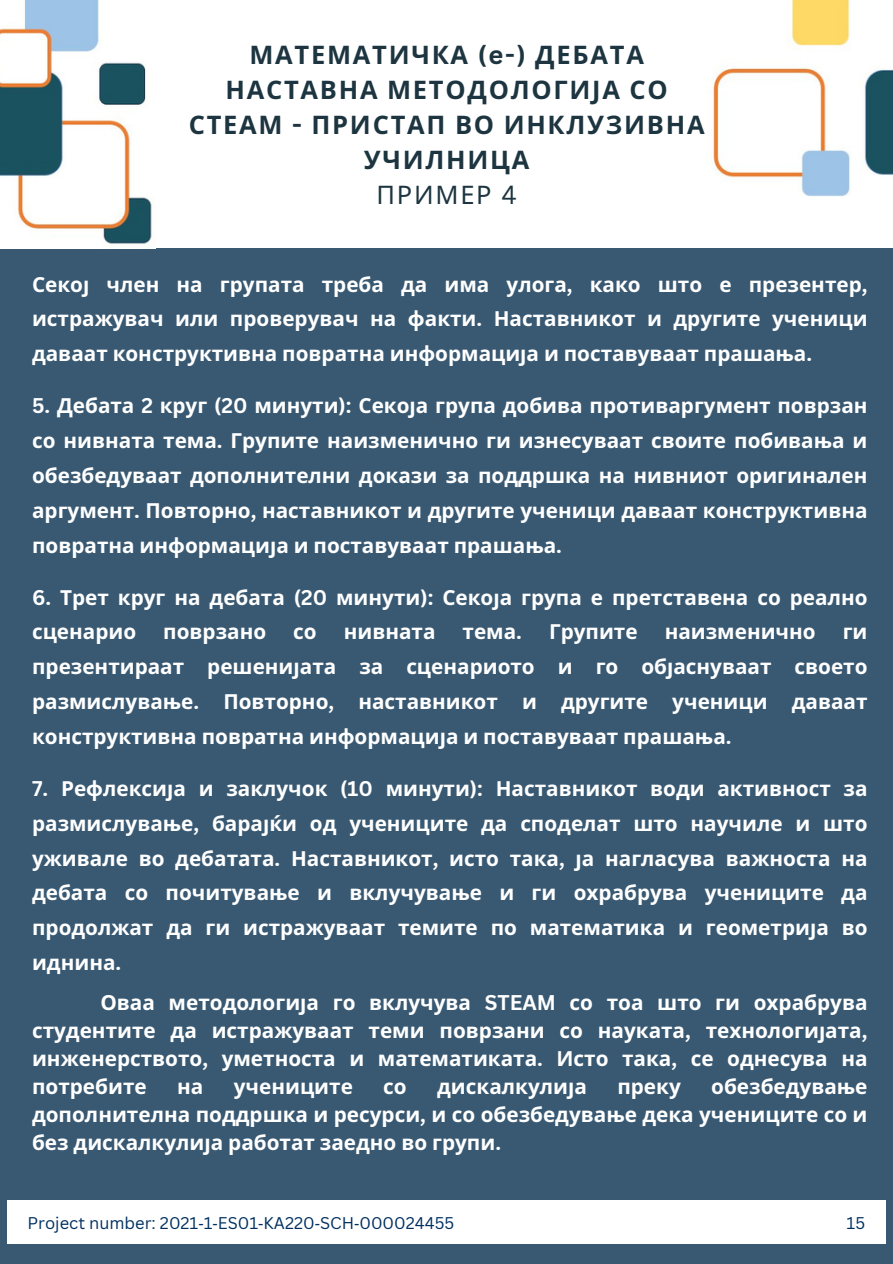
<style>
.page{position:relative;width:893px;height:1264px;background:#fff}
.page>*{position:absolute;margin:0;border:0;box-sizing:border-box;transform-origin:0 0}
.t1{font:700 25.5px/34.8px "Noto Sans";letter-spacing:.07em;color:#1d3540;text-align:center}
.t2{font:25.5px "Noto Sans";letter-spacing:.07em;color:#1d3540}
.t3{font:700 20.7px/34.8px "Noto Sans";color:#fff;text-align:justify}
.t4{font:16.5px "Canva Sans";color:#003060}
.s1{font-family:"Canva Sans"}
.s2{font-family:"Noto Sans"}
</style>
<div class="page">
<div style="left:0;top:0;width:892px;height:1263px;background:#395972"></div>
<div style="left:0;top:0;width:892px;height:248px;background:#fff"></div>
<div style="left:7px;top:1200px;width:879px;height:43px;background:#fff"></div>
<img style="left:713px;top:0;width:179px;height:197px">
<img style="left:0;top:0;width:152px;height:244px">
<p class="t1" style="left:249px;top:37px;width:396px">МАТЕМАТИЧКА <span class="s1">(e-)</span> ДЕБАТА</p>
<p class="t1" style="left:189px;top:72px;width:517px">НАСТАВНА МЕТОДОЛОГИЈА СО<br>СТЕАМ <span class="s1">-</span> ПРИСТАП ВО ИНКЛУЗИВНА<br>УЧИЛНИЦА</p>
<p class="t2" style="left:376px;top:176px;width:142px">ПРИМЕР <span class="s1">4</span></p>
<p class="t3" style="left:32px;top:266px;width:836px">Секој член на групата треба да има улога<span class="s1">,</span> како што е презентер<span class="s1">, </span>истражувач или проверувач на факти<span class="s1">.</span> Наставникот и другите ученици даваат конструктивна повратна информација и поставуваат прашања<span class="s1">.</span></p>
<p class="t3" style="left:32px;top:388px;width:836px"><span class="s1">5.</span> Дебата <span class="s1">2</span> круг <span class="s1">(20</span> минути<span class="s1">):</span> Секоја група добива противаргумент поврзан со нивната тема<span class="s1">.</span> Групите наизменично ги изнесуваат своите побивања и обезбедуваат дополнителни докази за поддршка на нивниот оригинален аргумент<span class="s1">.</span> Повторно<span class="s1">,</span> наставникот и другите ученици даваат конструктивна повратна информација и поставуваат прашања<span class="s1">.</span></p>
<p class="t3" style="left:32px;top:579px;width:836px"><span class="s1">6.</span> Трет круг на дебата <span class="s1">(20</span> минути<span class="s1">):</span> Секоја група е претставена со реално сценарио</p>
<p class="t3" style="left:163px;top:614px;width:104px">поврзано</p>
<p class="t3" style="left:293px;top:614px;width:25px">со</p>
<p class="t3" style="left:344px;top:614px;width:93px">нивната</p>
<p class="t3" style="left:462px;top:614px;width:61px">тема<span class="s1">.</span></p>
<p class="t3" style="left:549px;top:614px;width:90px">Групите</p>
<p class="t3" style="left:664px;top:614px;width:152px">наизменично</p>
<p class="t3" style="left:32px;top:614px;width:836px;text-indent:810px">ги презентираат решенијата за сценариото и го објаснуваат своето размислување<span class="s1">.</span> Повторно<span class="s1">,</span> наставникот и другите ученици даваат конструктивна повратна информација и поставуваат прашања<span class="s1">.</span></p>
<p class="t3" style="left:32px;top:770px;width:836px"><span class="s1">7.</span> Рефлексија и заклучок <span class="s1">(10</span> минути<span class="s1">):</span> Наставникот води активност за размислување<span class="s1">,</span> барајќи од учениците да споделат што научиле и што уживале во дебатата<span class="s1">.</span> Наставникот<span class="s1">,</span> исто така<span class="s1">,</span> ја нагласува важноста на дебата со почитување и вклучување и ги охрабрува учениците да продолжат да ги истражуваат темите по математика и геометрија во иднина<span class="s1">.</span></p>
<p class="t3" style="left:32px;top:987px;width:836px;line-height:28.2px;text-indent:68px">Оваа методологија го вклучува <span class="s1">STEAM</span> со тоа што ги охрабрува студентите да истражуваат теми поврзани со науката<span class="s1">,</span> технологијата<span class="s1">, </span>инженерството<span class="s1">,</span> уметноста и математиката<span class="s1">.</span> Исто така<span class="s1">,</span> се однесува на потребите</p>
<p class="t3" style="left:32px;top:1072px;width:836px;line-height:28.2px;text-indent:679px">обезбедување дополнителна поддршка и ресурси<span class="s1">,</span> и со обезбедување дека учениците со и без дискалкулија работат заедно во групи<span class="s1">.</span></p>
<p class="t3" style="left:177px;top:1068px;width:28px">на</p>
<p class="t3" style="left:234px;top:1068px;width:121px">учениците</p>
<p class="t3" style="left:383px;top:1068px;width:25px">со</p>
<p class="t3" style="left:437px;top:1068px;width:151px">дискалкулија</p>
<p class="t3" style="left:617px;top:1068px;width:65px">преку</p>
<p class="t4" style="left:28px;top:1211px;width:428px">Project number: 2021<span class="s2">‐</span>1<span class="s2">‐</span>ES01<span class="s2">‐</span>KA220<span class="s2">‐</span>SCH<span class="s2">‐</span>000024455</p>
<p class="t4" style="left:846px;top:1211px;width:20px">15</p>
</div>
